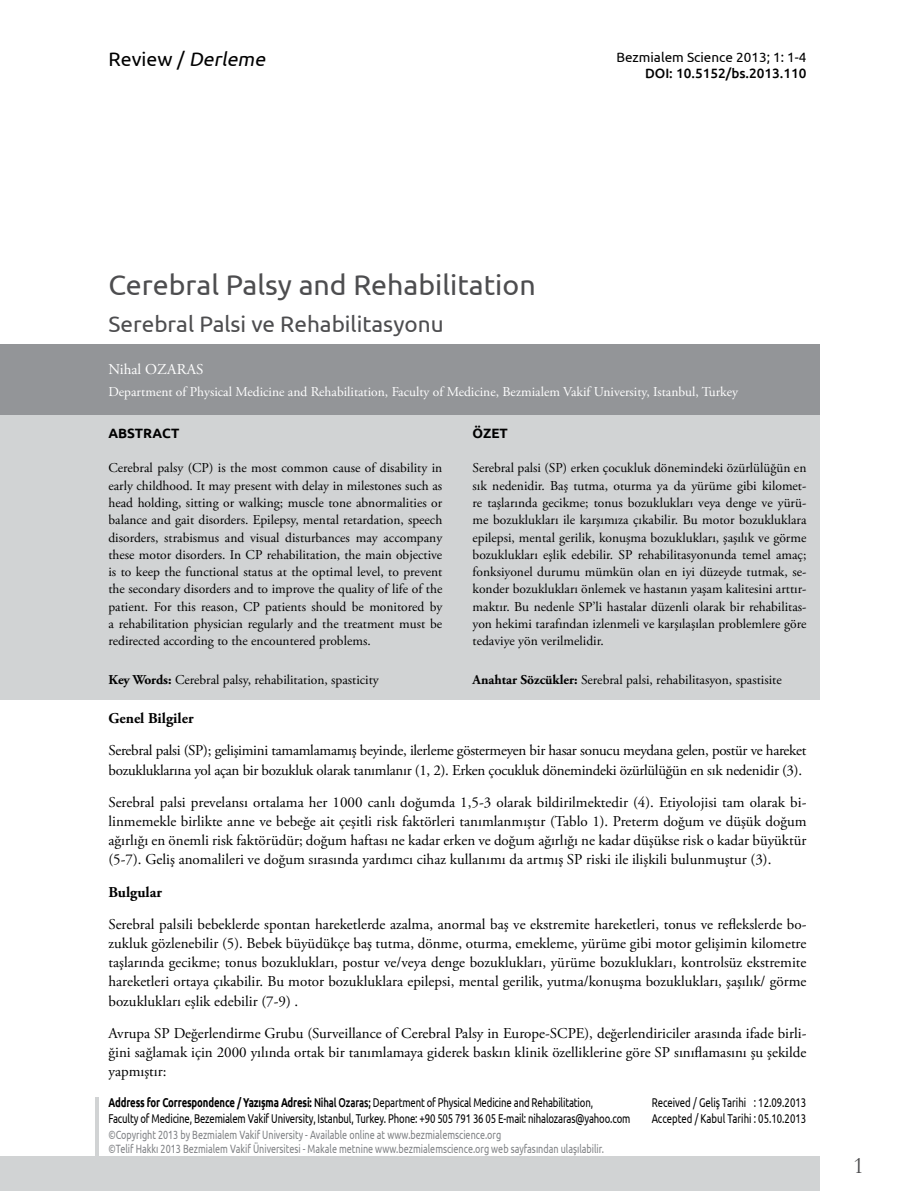
<style>
.page{position:relative;width:915px;height:1191px;background:#fff}
.page>*{position:absolute;margin:0;border:0;box-sizing:border-box;transform-origin:0 0}
.t1{font:28.5px "Ubuntu";color:#4d4d4f}
.t2{font:24px "Garamond";color:#4d4d4f}
.t3{font:22.5px "Ubuntu";color:#4d4d4f}
.t4{font:19.5px "Ubuntu";color:#000}
.t5{font:15px/19.2px "Adobe Garamond Pro";letter-spacing:-.02em;color:#000;text-align:justify}
.t6{font:700 15px "Adobe Garamond Pro";color:#000}
.t7{font:15px "Adobe Garamond Pro";letter-spacing:.015em;color:#fff}
.t8{font:13.5px/17.2px "Adobe Garamond Pro";color:#000;text-align:justify}
.t9{font:13.5px "Adobe Garamond Pro";color:#fff}
.t10{font:13.5px "Ubuntu";color:#000}
.t11{font:500 13.5px "Ubuntu";color:#000}
.t12{font:700 13.5px "Ubuntu";color:#000}
.t13{font:12.75px/15.3px "Ubuntu";letter-spacing:-.015em;color:#000;scale:.75 1}
.t14{font:12px "Ubuntu";color:#808285;scale:.75 1}
.s1{font-style:italic}
.s2{font-weight:700}
.s3{font-weight:500}
</style>
<div class="page">
<div style="left:0;top:366px;width:819px;height:333px;background:#d1d3d4"></div>
<div style="left:0;top:1157px;width:819px;height:34px;background:#d1d3d4"></div>
<hr style="left:96px;top:1097px;width:3px;height:94px;background:#d1d3d4">
<div style="left:0;top:344px;width:819px;height:71px;background:#939598"></div>
<p class="t4" style="left:108px;top:47px;width:162px">Rev i e w / <span class="s1">Derleme</span></p>
<p class="t10" style="left:616px;top:49px;width:191px">Bezmialem Science 2013; 1: 1-4</p>
<p class="t11" style="left:644px;top:65px;width:163px">DOI: 10.5152/bs.2013.110</p>
<p class="t1" style="left:108px;top:267px;width:428px">Cerebral Palsy and Rehabilitation</p>
<p class="t3" style="left:108px;top:310px;width:336px">Serebral Palsi ve Rehabilitasyonu</p>
<p class="t7" style="left:108px;top:361px;width:97px">Nihal OZARAS</p>
<p class="t9" style="left:108px;top:383px;width:630px">Department of Physical Medicine and Rehabilitation, Faculty of Medicine, Bezmialem Vakif University, Istanbul, Turkey</p>
<p class="t12" style="left:108px;top:425px;width:72px">ABSTRACT</p>
<p class="t8" style="left:108px;top:460px;width:335px">Cerebral palsy (CP) is the most common cause of disability in early childhood. It may present with delay in milestones such as head holding, sitting or walking; muscle tone abnormalities or balance and gait disorders. Epilepsy, mental retardation, speech disorders, strabismus and visual disturbances may accompany these motor disorders. In CP rehabilitation, the main objective is to keep the functional status at the optimal level, to prevent the secondary disorders and to improve the quality of life of the patient. For this reason, CP patients should be monitored by a rehabilitation physician regularly and the treatment must be redirected according to the encountered problems.</p>
<p class="t8" style="left:108px;top:671px;width:272px"><span class="s2">Key Words:</span> Cerebral palsy, rehabilitation, spasticity</p>
<p class="t12" style="left:472px;top:425px;width:37px">ÖZET</p>
<p class="t8" style="left:472px;top:460px;width:335px">Serebral palsi (SP) erken çocukluk dönemindeki özürlülüğün en sık nedenidir. Baş tutma, oturma ya da yürüme gibi kilomet&shy;re taşlarında gecikme; tonus bozuklukları veya denge ve yürü&shy;me bozuklukları ile karşımıza çıkabilir. Bu motor bozukluklara epilepsi, mental gerilik, konuşma bozuklukları, şaşılık ve görme bozuklukları eşlik edebilir. SP rehabilitasyonunda temel amaç; fonksiyonel durumu mümkün olan en iyi düzeyde tutmak, se&shy;konder bozuklukları önlemek ve hastanın yaşam kalitesini arttır&shy;maktır. Bu nedenle SP’li hastalar düzenli olarak bir rehabilitas&shy;yon hekimi tarafından izlenmeli ve karşılaşılan problemlere göre tedaviye yön verilmelidir.</p>
<p class="t8" style="left:472px;top:671px;width:310px"><span class="s2">Anahtar Sözcükler:</span> Serebral palsi, rehabilitasyon, spastisite</p>
<p class="t6" style="left:108px;top:710px;width:87px">Genel Bilgiler</p>
<p class="t5" style="left:108px;top:741px;width:699px">Serebral palsi (SP); gelişimini tamamlamamış beyinde, ilerleme göstermeyen bir hasar sonucu meydana gelen, postür ve hareket bozukluklarına yol açan bir bozukluk olarak tanımlanır (1, 2). Erken çocukluk dönemindeki özürlülüğün en sık nedenidir (3).</p>
<p class="t5" style="left:108px;top:793px;width:699px">Serebral palsi prevelansı ortalama her 1000 canlı doğumda 1,5-3 olarak bildirilmektedir (4). Etiyolojisi tam olarak bi&shy;linmemekle birlikte anne ve bebeğe ait çeşitli risk faktörleri tanımlanmıştır (Tablo 1). Preterm doğum ve düşük doğum ağırlığı en önemli risk faktörüdür; doğum haftası ne kadar erken ve doğum ağırlığı ne kadar düşükse risk o kadar büyüktür (5-7). Geliş anomalileri ve doğum sırasında yardımcı cihaz kullanımı da artmış SP riski ile ilişkili bulunmuştur (3).</p>
<p class="t6" style="left:108px;top:883px;width:55px">Bulgular</p>
<p class="t5" style="left:108px;top:914px;width:699px">Serebral palsili bebeklerde spontan hareketlerde azalma, anormal baş ve ekstremite hareketleri, tonus ve reflekslerde bo&shy;zukluk gözlenebilir (5). Bebek büyüdükçe baş tutma, dönme, oturma, emekleme, yürüme gibi motor gelişimin kilometre taşlarında gecikme; tonus bozuklukları, postur ve/veya denge bozuklukları, yürüme bozuklukları, kontrolsüz ekstremite hareketleri ortaya çıkabilir. Bu motor bozukluklara epilepsi, mental gerilik, yutma/konuşma bozuklukları, şaşılık/ görme bozuklukları eşlik edebilir (7-9) .</p>
<p class="t5" style="left:108px;top:1023px;width:699px">Avrupa SP Değerlendirme Grubu (Surveillance of Cerebral Palsy in Europe-SCPE), değerlendiriciler arasında ifade birli&shy;ğini sağlamak için 2000 yılında ortak bir tanımlamaya giderek baskın klinik özelliklerine göre SP sınıflamasını şu şekilde yapmıştır:</p>
<p class="t13" style="left:108px;top:1094px;width:697px"><span class="s2">Address for Correspondence / Yazışma Adresi:</span> <span class="s3">Nihal Ozaras;</span> Department of Physical Medicine and Rehabilitation,<br>Faculty of Medicine, Bezemialem Vakif University, Istanbul, Turkey. Phone: +90 505 791 36 05 E-mail: nihalozaras@yahoo.com</p>
<p class="t13" style="left:651px;top:1094px;width:207px">Received / Geliş Tarihi : 12.09.2013</p>
<p class="t13" style="left:651px;top:1110px;width:207px">Accepted / Kabul Tarihi : 05.10.2013</p>
<p class="t14" style="left:108px;top:1127px;width:525px">©Copyright 2013 by Bezmialem Vakif University - Available online at www.bezmialemscience.org</p>
<p class="t14" style="left:108px;top:1141px;width:662px">©Telif Hakkı 2013 Bezmialem Vakif Üniversitesi - Makale metnine www.bezmialemscience.org web sayfasından ulaşılabilir.</p>
<p class="t2" style="left:853px;top:1151px;width:13px">1</p>
</div>
